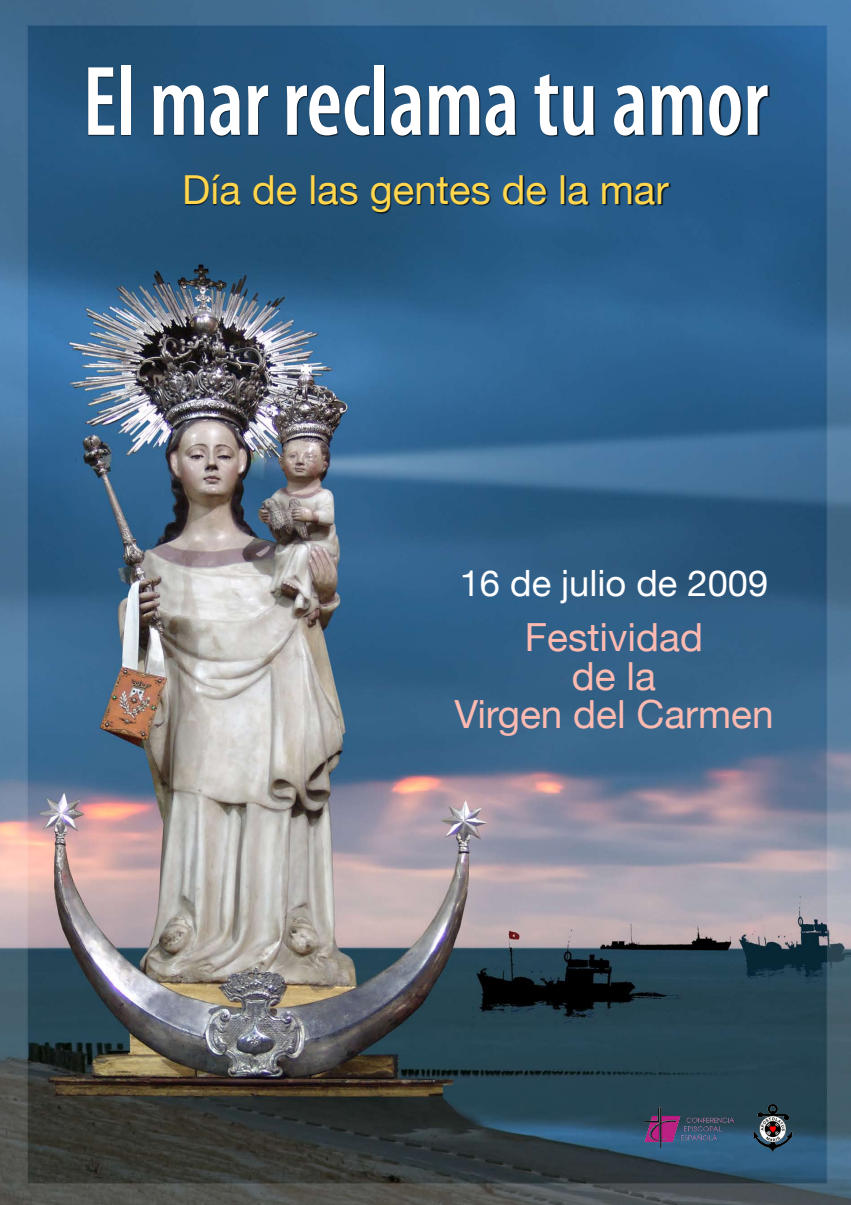
<style>
.page{position:relative;width:851px;height:1205px;background:#fff}
.page>*{position:absolute;margin:0;border:0;box-sizing:border-box;transform-origin:0 0}
.t1{font:600 condensed 100px "Myriad Pro";color:#fff;scale:.9 1}
.t2{font:40px "Helvetica Neue";color:#ffd64e}
.t3{font:38.75px/38.8px "Helvetica Neue";color:#fdbab1;text-align:center}
.t4{font:36.25px "Helvetica Neue";color:#fff}
</style>
<div class="page">
<img style="left:0;top:0;width:850px;height:1205px">
<div style="left:88px;top:65px;width:682px;height:73px;background:#000;opacity:.75"></div>
<div style="left:185px;top:174px;width:486px;height:40px;background:#000;opacity:.75"></div>
<img style="left:748px;top:1101px;width:46px;height:52px">
<img style="left:644px;top:1107px;width:89px;height:41px">
<h1 class="t1" style="left:83px;top:40px;width:762px">El mar reclama tu amor</h1>
<p class="t2" style="left:182px;top:166px;width:488px">Día de las gentes de la mar</p>
<p class="t4" style="left:459px;top:562px;width:310px">16 de julio de 2009</p>
<p class="t3" style="left:454px;top:617px;width:321px">Festividad<br>de la<br>Virgen del Carmen</p>
</div>
